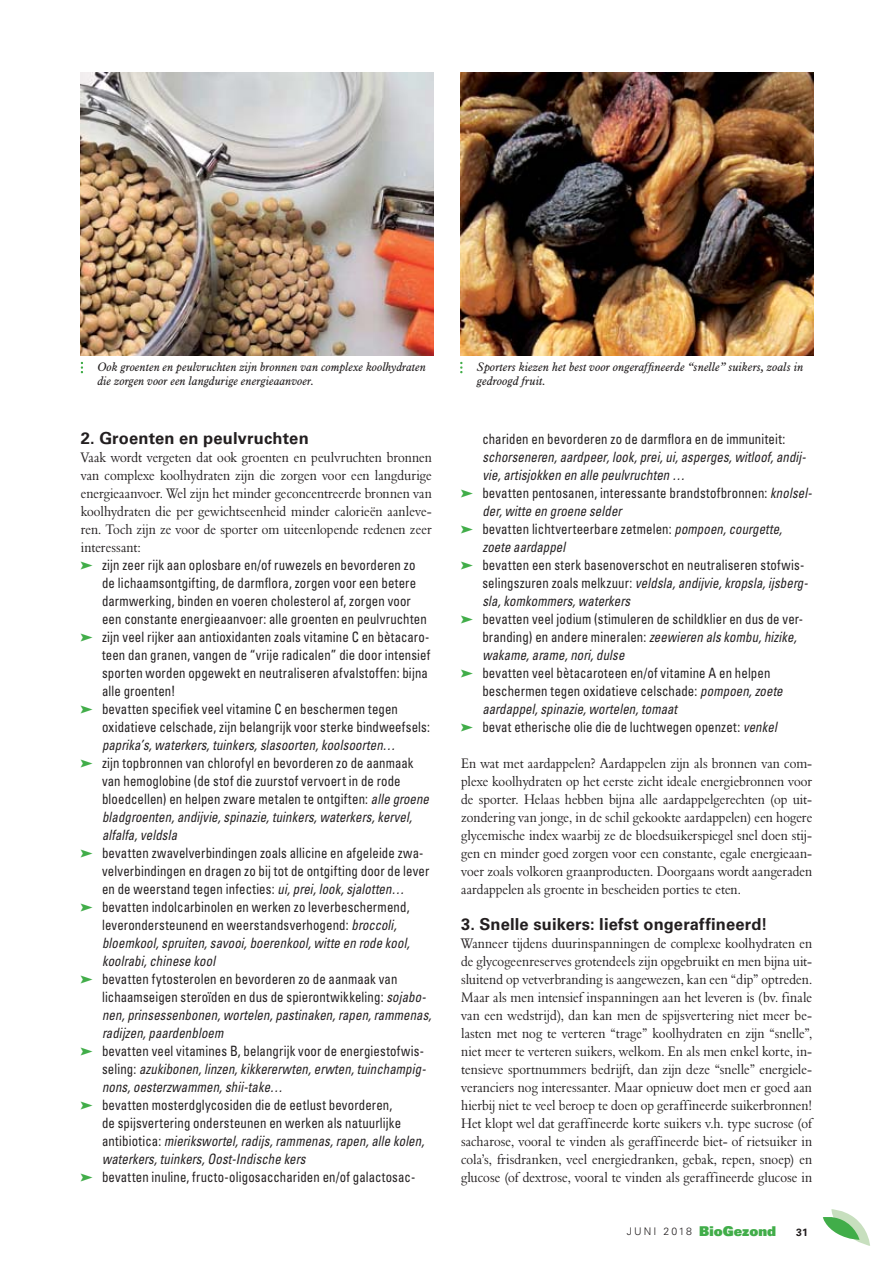
<style>
.page{position:relative;width:893px;height:1263px;background:#fff}
.page>*{position:absolute;margin:0;border:0;box-sizing:border-box;transform-origin:0 0}
.t1{font:700 16.5px "Univers LT Std";letter-spacing:.01em;color:#231f20}
.t2{font:condensed 14.25px "Univers LT Std";letter-spacing:.01em;color:#231f20;scale:.9 1}
.t3{font:14.25px/18px "Aldine 401 BT Roman A";color:#231f20;text-align:justify;scale:.9 1}
.t4{font:italic condensed 14.25px "Univers LT Std";letter-spacing:.01em;color:#231f20;scale:.9 1}
.t5{font:13.5px "Univers LT Std X Black";color:#41ad49}
.t6{font:italic 12px/13.5px "Aldine 721 BT";letter-spacing:.01em;color:#231f20}
.t7{font:700 10.5px "Univers LT Std";color:#231f20}
.s1{font-family:"Pointers";font-stretch:normal;font-size:15px;color:#41ad49}
.s2{font-style:italic}
.s3{font-style:normal}
.s4{font-family:"Univers LT Std";font-weight:300;font-size:10.5px;color:#231f20}
</style>
<div class="page">
<svg style="left:823px;top:1209px;width:47px;height:37px"></svg>
<svg style="left:81px;top:362px;width:2px;height:11px"></svg>
<svg style="left:460px;top:362px;width:2px;height:11px"></svg>
<img style="left:81px;top:72px;width:353px;height:283px">
<img style="left:460px;top:72px;width:353px;height:283px">
<p class="t6" style="left:98px;top:362px;width:330px">Ook groenten en peulvruchten zijn bronnen van complexe koolhydraten die zorgen voor een langdurige energieaanvoer.</p>
<p class="t6" style="left:477px;top:362px;width:328px">Sporters kiezen het best voor ongeraffineerde “snelle” suikers, zoals in gedroogd fruit.</p>
<p class="t1" style="left:81px;top:430px;width:229px">2. Groenten en peulvruchten</p>
<p class="t3" style="left:81px;top:450px;width:392px">Vaak wordt vergeten dat ook groenten en peulvruchten bronnen van complexe koolhydraten zijn die zorgen voor een langdurige energieaanvoer. Wel zijn het minder geconcentreerde bronnen van koolhydraten die per gewichtseenheid minder calorieën aanleve&shy;ren. Toch zijn ze voor de sporter om uiteenlopende redenen zeer interessant:</p>
<p class="t2" style="left:81px;top:558px;width:373px"><span class="s1">d</span> zijn zeer rijk aan oplosbare en/of ruwezels en bevorderen zo</p>
<p class="t2" style="left:102px;top:576px;width:350px">de lichaamsontgifting, de darmflora, zorgen voor een betere</p>
<p class="t2" style="left:102px;top:594px;width:345px">darmwerking, binden en voeren cholesterol af, zorgen voor</p>
<p class="t2" style="left:102px;top:612px;width:362px">een constante energieaanvoer: alle groenten en peulvruchten</p>
<p class="t2" style="left:81px;top:630px;width:389px"><span class="s1">d</span> zijn veel rijker aan antioxidanten zoals vitamine C en bètacaro-</p>
<p class="t2" style="left:102px;top:648px;width:366px">teen dan granen, vangen de “vrije radicalen” die door intensief</p>
<p class="t2" style="left:102px;top:666px;width:364px">sporten worden opgewekt en neutraliseren afvalstoffen: bijna</p>
<p class="t2" style="left:102px;top:684px;width:83px">alle groenten!</p>
<p class="t2" style="left:81px;top:702px;width:354px"><span class="s1">d</span> bevatten specifiek veel vitamine C en beschermen tegen</p>
<p class="t2" style="left:102px;top:720px;width:366px">oxidatieve celschade, zijn belangrijk voor sterke bindweefsels:</p>
<p class="t4" style="left:102px;top:738px;width:328px">paprika’s, waterkers, tuinkers, slasoorten, koolsoorten…</p>
<p class="t2" style="left:81px;top:756px;width:371px"><span class="s1">d</span> zijn topbronnen van chlorofyl en bevorderen zo de aanmaak</p>
<p class="t2" style="left:102px;top:774px;width:333px">van hemoglobine (de stof die zuurstof vervoert in de rode</p>
<p class="t2" style="left:102px;top:792px;width:365px">bloedcellen) en helpen zware metalen te ontgiften: <span class="s2">alle groene</span></p>
<p class="t4" style="left:102px;top:810px;width:346px">bladgroenten, andijvie, spinazie, tuinkers, waterkers, kervel,</p>
<p class="t4" style="left:102px;top:828px;width:85px">alfalfa, veldsla</p>
<p class="t2" style="left:81px;top:846px;width:382px"><span class="s1">d</span> bevatten zwavelverbindingen zoals allicine en afgeleide zwa-</p>
<p class="t2" style="left:102px;top:864px;width:365px">velverbindingen en dragen zo bij tot de ontgifting door de lever</p>
<p class="t2" style="left:102px;top:882px;width:337px">en de weerstand tegen infecties: <span class="s2">ui, prei, look, sjalotten…</span></p>
<p class="t2" style="left:81px;top:900px;width:367px"><span class="s1">d</span> bevatten indolcarbinolen en werken zo leverbeschermend,</p>
<p class="t2" style="left:102px;top:918px;width:329px">leverondersteunend en weerstandsverhogend: <span class="s2">broccoli,</span></p>
<p class="t4" style="left:102px;top:936px;width:343px">bloemkool, spruiten, savooi, boerenkool, witte en rode kool,</p>
<p class="t4" style="left:102px;top:954px;width:127px">koolrabi, chinese kool</p>
<p class="t2" style="left:81px;top:972px;width:353px"><span class="s1">d</span> bevatten fytosterolen en bevorderen zo de aanmaak van</p>
<p class="t2" style="left:102px;top:990px;width:361px">lichaamseigen steroïden en dus de spierontwikkeling: <span class="s2">sojabo-</span></p>
<p class="t4" style="left:102px;top:1008px;width:367px">nen, prinsessenbonen, wortelen, pastinaken, rapen, rammenas,</p>
<p class="t4" style="left:102px;top:1026px;width:136px">radijzen, paardenbloem</p>
<p class="t2" style="left:81px;top:1044px;width:383px"><span class="s1">d</span> bevatten veel vitamines B, belangrijk voor de energiestofwis-</p>
<p class="t4" style="left:102px;top:1062px;width:361px"><span class="s3">seling:</span> azukibonen, linzen, kikkererwten, erwten, tuinchampig-</p>
<p class="t4" style="left:102px;top:1080px;width:202px">nons, oesterzwammen, shii-take…</p>
<p class="t2" style="left:81px;top:1098px;width:348px"><span class="s1">d</span> bevatten mosterdglycosiden die de eetlust bevorderen,</p>
<p class="t2" style="left:102px;top:1116px;width:334px">de spijsvertering ondersteunen en werken als natuurlijke</p>
<p class="t4" style="left:102px;top:1134px;width:359px"><span class="s3">antibiotica:</span> mierikswortel, radijs, rammenas, rapen, alle kolen,</p>
<p class="t4" style="left:102px;top:1152px;width:228px">waterkers, tuinkers, Oost-Indische kers</p>
<p class="t2" style="left:81px;top:1170px;width:373px"><span class="s1">d</span> bevatten inuline, fructo-oligosacchariden en/of galactosac-</p>
<p class="t2" style="left:482px;top:432px;width:338px">chariden en bevorderen zo de darmflora en de immuniteit:</p>
<p class="t4" style="left:482px;top:450px;width:361px">schorseneren, aardpeer, look, prei, ui, asperges, witloof, andij-</p>
<p class="t4" style="left:482px;top:468px;width:227px">vie, artisjokken en alle peulvruchten …</p>
<p class="t2" style="left:461px;top:486px;width:391px"><span class="s1">d</span> bevatten pentosanen, interessante brandstofbronnen: <span class="s2">knolsel-</span></p>
<p class="t4" style="left:482px;top:504px;width:156px">der, witte en groene selder</p>
<p class="t2" style="left:461px;top:522px;width:358px"><span class="s1">d</span> bevatten lichtverteerbare zetmelen: <span class="s2">pompoen, courgette,</span></p>
<p class="t4" style="left:482px;top:540px;width:94px">zoete aardappel</p>
<p class="t2" style="left:461px;top:558px;width:383px"><span class="s1">d</span> bevatten een sterk basenoverschot en neutraliseren stofwis-</p>
<p class="t4" style="left:482px;top:576px;width:363px"><span class="s3">selingszuren zoals melkzuur:</span> veldsla, andijvie, kropsla, ijsberg-</p>
<p class="t4" style="left:482px;top:594px;width:166px">sla, komkommers, waterkers</p>
<p class="t2" style="left:461px;top:612px;width:381px"><span class="s1">d</span> bevatten veel jodium (stimuleren de schildklier en dus de ver-</p>
<p class="t2" style="left:482px;top:630px;width:351px">branding) en andere mineralen: <span class="s2">zeewieren als kombu, hizike,</span></p>
<p class="t4" style="left:482px;top:648px;width:159px">wakame, arame, nori, dulse</p>
<p class="t2" style="left:461px;top:666px;width:345px"><span class="s1">d</span> bevatten veel bètacaroteen en/of vitamine A en helpen</p>
<p class="t2" style="left:482px;top:684px;width:335px">beschermen tegen oxidatieve celschade: <span class="s2">pompoen, zoete</span></p>
<p class="t4" style="left:482px;top:702px;width:218px">aardappel, spinazie, wortelen, tomaat</p>
<p class="t2" style="left:461px;top:720px;width:352px"><span class="s1">d</span> bevat etherische olie die de luchtwegen openzet: <span class="s2">venkel</span></p>
<p class="t3" style="left:461px;top:756px;width:392px">En wat met aardappelen? Aardappelen zijn als bronnen van com&shy;plexe koolhydraten op het eerste zicht ideale energiebronnen voor de sporter. Helaas hebben bijna alle aardappelgerechten (op uit&shy;zondering van jonge, in de schil gekookte aardappelen) een hogere glycemische index waarbij ze de bloedsuikerspiegel snel doen stij&shy;gen en minder goed zorgen voor een constante, egale energieaan&shy;voer zoals volkoren graanproducten. Doorgaans wordt aangeraden aardappelen als groente in bescheiden porties te eten.</p>
<p class="t1" style="left:461px;top:916px;width:308px">3. Snelle suikers: liefst ongeraffineerd!</p>
<p class="t3" style="left:461px;top:936px;width:392px">Wanneer tijdens duurinspanningen de complexe koolhydraten en de glycogeenreserves grotendeels zijn opgebruikt en men bijna uit&shy;sluitend op vetverbranding is aangewezen, kan een “dip” optreden.<br>Maar als men intensief inspanningen aan het leveren is (bv. finale van een wedstrijd), dan kan men de spijsvertering niet meer be&shy;lasten met nog te verteren “trage” koolhydraten en zijn “snelle”, niet meer te verteren suikers, welkom. En als men enkel korte, in&shy;tensieve sportnummers bedrijft, dan zijn deze “snelle” energiele&shy;veranciers nog interessanter. Maar opnieuw doet men er goed aan hierbij niet te veel beroep te doen op geraffineerde suikerbronnen!<br>Het klopt wel dat geraffineerde korte suikers v.h. type sucrose (of sacharose, vooral te vinden als geraffineerde biet- of rietsuiker in cola’s, frisdranken, veel energiedranken, gebak, repen, snoep) en glucose (of dextrose, vooral te vinden als geraffineerde glucose in</p>
<p class="t5" style="left:627px;top:1225px;width:151px"><span class="s4">J U N I 2 01 8</span> BioGezond</p>
<p class="t7" style="left:796px;top:1227px;width:13px">31</p>
</div>
